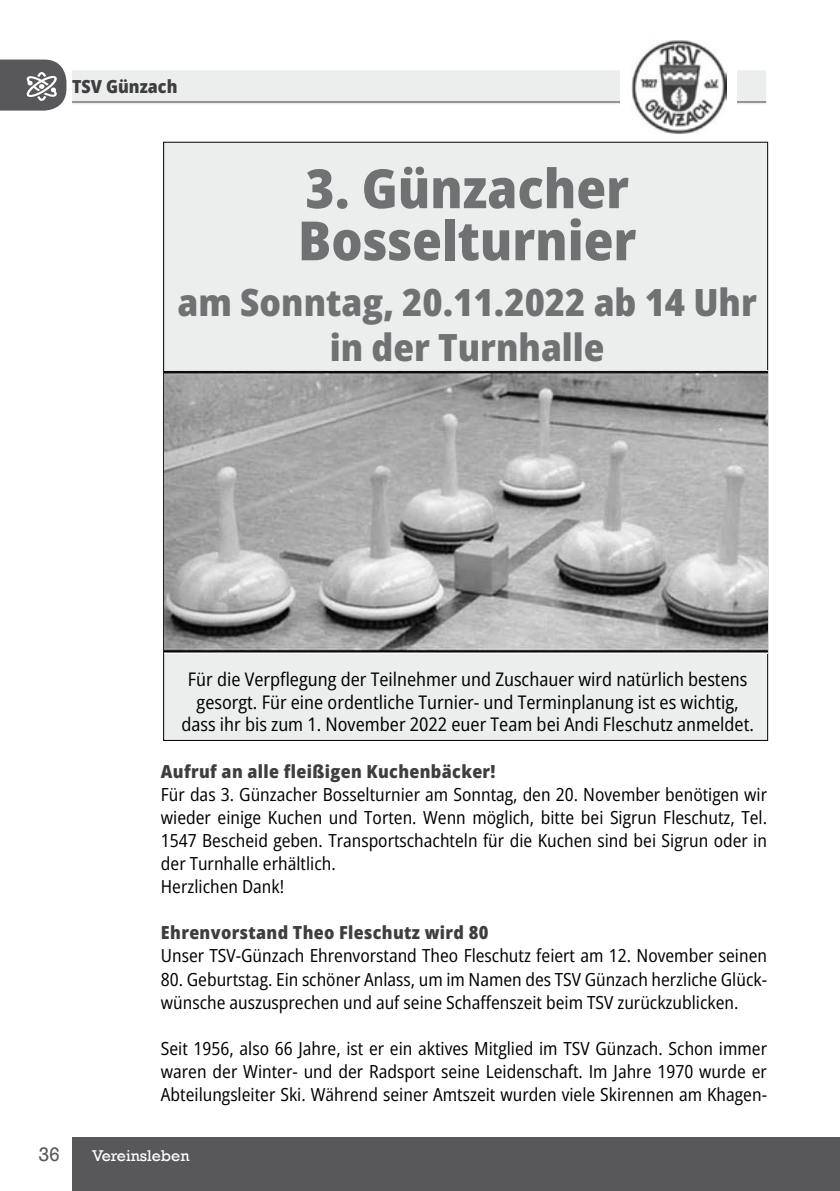
<style>
.page{position:relative;width:840px;height:1191px;background:#fff}
.page>*{position:absolute;margin:0;border:0;box-sizing:border-box;transform-origin:0 0}
.t1{font:800 semi-condensed 54.2px/52px "Open Sans";color:#707172}
.t2{font:800 semi-condensed 37.4px/45px "Open Sans";color:#707172;text-align:center}
.t3{font:semi-condensed 18.8px/22.8px "Open Sans";color:#000;text-align:center}
.t4{font:semi-condensed 18px/23px "Open Sans";color:#000}
.t5{font:800 semi-condensed 18px "Open Sans";letter-spacing:.02em;color:#3e3d40}
.t6{font:800 semi-condensed 18px "Open Sans";color:#3e3d40}
.t7{font:16px "Rockwell";color:#fff}
</style>
<div class="page">
<svg style="left:0;top:60px;width:66px;height:51px;background:#737374"></svg>
<div style="left:72px;top:70px;width:693px;height:34px;background:#eceded"></div>
<hr style="left:72px;top:101px;width:693px;height:1px;background:#3e3d40">
<div style="left:163px;top:142px;width:604px;height:598px;background:#eceded"></div>
<img style="left:164px;top:371px;width:603px;height:282px">
<div style="left:619px;top:40px;width:117px;height:94px;background:#fff"></div>
<img style="left:631px;top:40px;width:95px;height:94px">
<div style="left:72px;top:1137px;width:767px;height:54px;background:#58585a"></div>
<p class="t6" style="left:72px;top:74px;width:107px">TSV Günzach</p>
<h1 class="t1" style="left:298px;top:161px;width:339px">3. Günzacher<br>Bosselturnier</h1>
<h2 class="t2" style="left:177px;top:279px;width:580px">am Sonntag, 20.11.2022 ab 14 Uhr in der Turnhalle</h2>
<p class="t3" style="left:181px;top:667px;width:574px">Für die Verpflegung der Teilnehmer und Zuschauer wird natürlich bestens gesorgt. Für eine ordentliche Turnier- und Terminplanung ist es wichtig, dass ihr bis zum 1. November 2022 euer Team bei Andi Fleschutz anmeldet.</p>
<p class="t5" style="left:161px;top:759px;width:336px">Aufruf an alle fleißigen Kuchenbäcker!</p>
<p class="t4" style="left:161px;top:783px;width:607px">Für das 3. Günzacher Bosselturnier am Sonntag, den 20. November benötigen wir wieder einige Kuchen und Torten. Wenn möglich, bitte bei Sigrun Fleschutz, Tel.<br>1547 Bescheid geben. Transportschachteln für die Kuchen sind bei Sigrun oder in der Turnhalle erhältlich.<br>Herzlichen Dank!</p>
<p class="t5" style="left:161px;top:920px;width:329px">Ehrenvorstand Theo Fleschutz wird 80</p>
<p class="t4" style="left:161px;top:944px;width:607px">Unser TSV-Günzach Ehrenvorstand Theo Fleschutz feiert am 12. November seinen</p>
<p class="t4" style="left:161px;top:967px;width:607px">80. Geburtstag. Ein schöner Anlass, um im Namen des TSV Günzach herzliche Glück&shy;wünsche auszusprechen und auf seine Schaffenszeit beim TSV zurückzublicken.</p>
<p class="t4" style="left:161px;top:1036px;width:607px;text-align:justify">Seit 1956, also 66 Jahre, ist er ein aktives Mitglied im TSV Günzach. Schon immer waren der Winter- und der Radsport seine Leidenschaft. Im Jahre 1970 wurde er Abteilungsleiter Ski. Während seiner Amtszeit wurden viele Skirennen am Khagen-</p>
<p class="t7" style="left:92px;top:1146px;width:99px">Vereinsleben</p>
</div>
